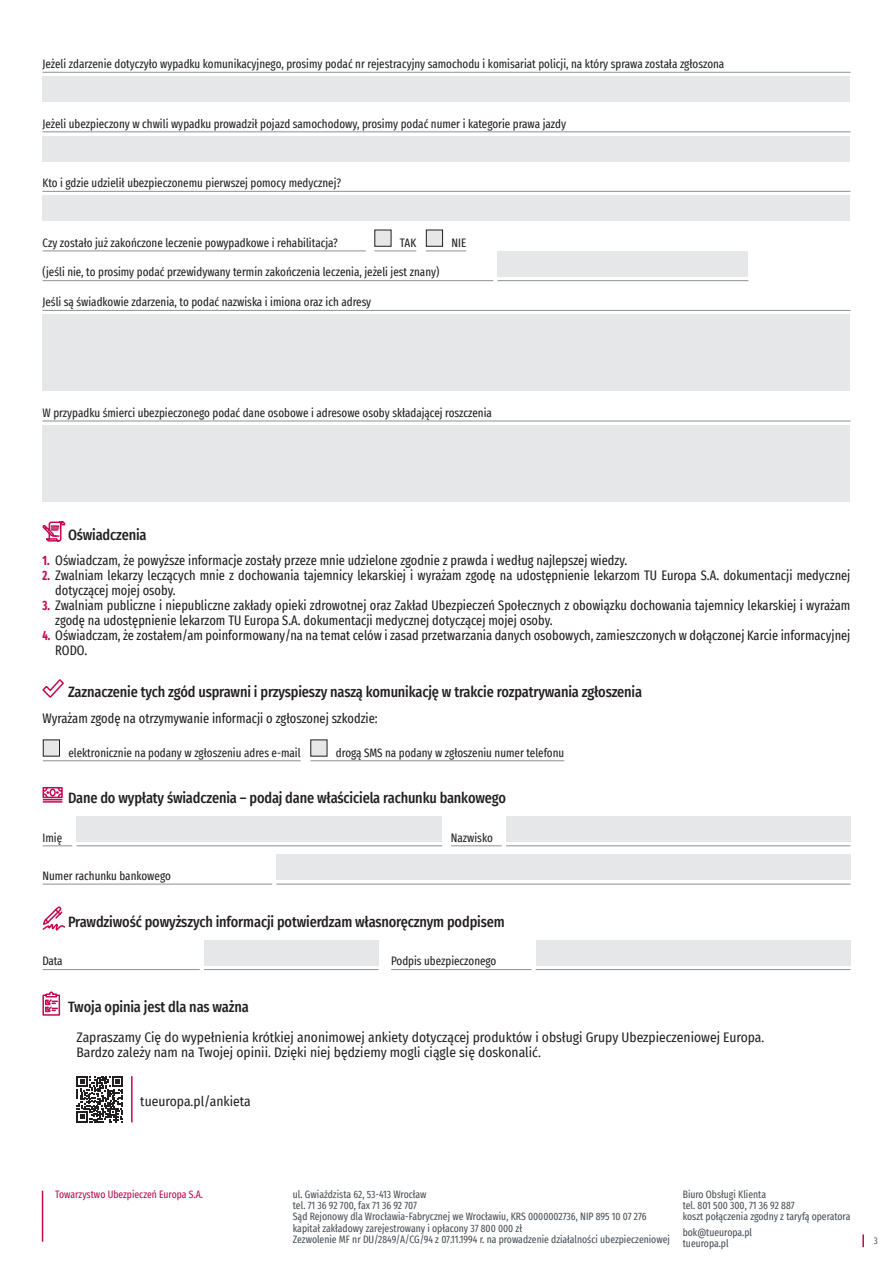
<style>
.page{position:relative;width:893px;height:1263px;background:#fff}
.page>*{position:absolute;margin:0;border:0;box-sizing:border-box;transform-origin:0 0}
.t1{font:500 15px "Fira Sans Condensed";letter-spacing:-.01em;color:#231f20;scale:.95 1}
.t2{font:extra-condensed 13.5px/15px "Fira Sans";color:#231f20}
.t3{font:13.5px/15px "Fira Sans Condensed";color:#231f20}
.t4{font:extra-condensed 12px "Fira Sans";color:#231f20}
.t5{font:extra-condensed 10.5px/11.2px "Fira Sans";color:#4a5055}
.t6{font:extra-condensed 10.5px "Fira Sans";color:#c50750}
.t7{font:extra-condensed 9.75px "Fira Sans";color:#57585a}
.s1{font-weight:700;color:#c50750}
</style>
<div class="page">
<hr style="left:42px;top:1191px;width:1px;height:51px;background:#c50750">
<svg style="left:862px;top:1234px;width:2px;height:13px"></svg>
<div style="left:43px;top:77px;width:807px;height:25px;background:#e6e7e9"></div>
<div style="left:43px;top:136px;width:807px;height:26px;background:#e6e7e9"></div>
<div style="left:43px;top:315px;width:807px;height:76px;background:#e6e7e9"></div>
<div style="left:43px;top:425px;width:807px;height:77px;background:#e6e7e9"></div>
<div style="left:43px;top:196px;width:807px;height:25px;background:#e6e7e9"></div>
<hr style="left:43px;top:72px;width:807px;height:1px;background:#939598">
<hr style="left:43px;top:131px;width:807px;height:1px;background:#939598">
<hr style="left:43px;top:310px;width:807px;height:1px;background:#939598">
<hr style="left:43px;top:420px;width:807px;height:1px;background:#939598">
<hr style="left:43px;top:191px;width:807px;height:1px;background:#939598">
<hr style="left:43px;top:250px;width:323px;height:1px;background:#939598">
<hr style="left:43px;top:280px;width:450px;height:1px;background:#939598">
<hr style="left:374px;top:250px;width:42px;height:1px;background:#939598">
<hr style="left:426px;top:250px;width:40px;height:1px;background:#939598">
<div style="left:426px;top:230px;width:17px;height:16px;background:#e6e7e9"></div>
<div style="left:426px;top:230px;width:17px;height:17px;border:1px solid #231f20"></div>
<div style="left:375px;top:230px;width:16px;height:16px;background:#e6e7e9"></div>
<div style="left:497px;top:251px;width:251px;height:25px;background:#e6e7e9"></div>
<hr style="left:497px;top:280px;width:251px;height:1px;background:#939598">
<svg style="left:42px;top:521px;width:24px;height:21px"></svg>
<svg style="left:42px;top:679px;width:22px;height:19px"></svg>
<hr style="left:43px;top:969px;width:157px;height:1px;background:#939598">
<hr style="left:391px;top:969px;width:140px;height:1px;background:#939598">
<div style="left:536px;top:940px;width:314px;height:25px;background:#e6e7e9"></div>
<hr style="left:536px;top:969px;width:314px;height:1px;background:#939598">
<div style="left:204px;top:940px;width:174px;height:25px;background:#e6e7e9"></div>
<hr style="left:204px;top:969px;width:174px;height:1px;background:#939598">
<svg style="left:42px;top:786px;width:21px;height:17px"></svg>
<hr style="left:43px;top:760px;width:258px;height:1px;background:#939598">
<hr style="left:310px;top:760px;width:254px;height:1px;background:#939598">
<div style="left:43px;top:740px;width:17px;height:16px;background:#e6e7e9"></div>
<div style="left:43px;top:739px;width:17px;height:17px;border:1px solid #231f20"></div>
<div style="left:311px;top:740px;width:16px;height:16px;background:#e6e7e9"></div>
<div style="left:77px;top:816px;width:365px;height:25px;background:#e6e7e9"></div>
<hr style="left:77px;top:845px;width:365px;height:1px;background:#939598">
<div style="left:506px;top:816px;width:344px;height:25px;background:#e6e7e9"></div>
<hr style="left:506px;top:845px;width:344px;height:1px;background:#939598">
<svg style="left:43px;top:845px;width:29px;height:1px"></svg>
<hr style="left:43px;top:883px;width:229px;height:2px;background:#939598">
<div style="left:276px;top:854px;width:574px;height:26px;background:#e6e7e9"></div>
<hr style="left:276px;top:883px;width:574px;height:2px;background:#939598">
<hr style="left:451px;top:845px;width:51px;height:1px;background:#939598">
<svg style="left:42px;top:906px;width:24px;height:25px"></svg>
<svg style="left:42px;top:991px;width:19px;height:25px"></svg>
<svg style="left:77px;top:1076px;width:46px;height:46px"></svg>
<hr style="left:131px;top:1076px;width:2px;height:46px;background:#c50750">
<p class="t4" style="left:43px;top:55px;width:683px">Jeżeli zdarzenie dotyczyło wypadku komunikacyjnego, prosimy podać nr rejestracyjny samochodu i komisariat policji, na który sprawa została zgłoszona</p>
<p class="t4" style="left:43px;top:114px;width:525px">Jeżeli ubezpieczony w chwili wypadku prowadził pojazd samochodowy, prosimy podać numer i kategorie prawa jazdy</p>
<p class="t4" style="left:43px;top:174px;width:300px">Kto i gdzie udzielił ubezpieczonemu pierwszej pomocy medycznej?</p>
<p class="t4" style="left:43px;top:233px;width:297px">Czy zostało już zakończone leczenie powypadkowe i rehabilitacja?</p>
<p class="t4" style="left:43px;top:263px;width:398px">(jeśli nie, to prosimy podać przewidywany termin zakończenia leczenia, jeżeli jest znany)</p>
<p class="t4" style="left:400px;top:233px;width:18px">TAK</p>
<p class="t4" style="left:451px;top:233px;width:16px">NIE</p>
<p class="t4" style="left:43px;top:293px;width:330px">Jeśli są świadkowie zdarzenia, to podać nazwiska i imiona oraz ich adresy</p>
<p class="t4" style="left:43px;top:403px;width:451px">W przypadku śmierci ubezpieczonego podać dane osobowe i adresowe osoby składającej roszczenia</p>
<p class="t1" style="left:68px;top:523px;width:84px">Oświadczenia</p>
<p class="t2" style="left:43px;top:553px;width:586px"><span class="s1">1.</span> Oświadczam, że powyższe informacje zostały przeze mnie udzielone zgodnie z prawda i według najlepszej wiedzy.</p>
<p class="t2" style="left:55px;top:568px;width:797px;text-indent:-13px"><span class="s1">2.</span> Zwalniam lekarzy leczących mnie z dochowania tajemnicy lekarskiej i wyrażam zgodę na udostępnienie lekarzom TU Europa S.A. dokumentacji medycznej dotyczącej mojej osoby.</p>
<p class="t2" style="left:55px;top:598px;width:797px;text-indent:-13px"><span class="s1">3.</span> Zwalniam publiczne i niepubliczne zakłady opieki zdrowotnej oraz Zakład Ubezpieczeń Społecznych z obowiązku dochowania tajemnicy lekarskiej i wyrażam zgodę na udostępnienie lekarzom TU Europa S.A. dokumentacji medycznej dotyczącej mojej osoby.</p>
<p class="t2" style="left:55px;top:628px;width:797px;text-indent:-13px"><span class="s1">4.</span> Oświadczam, że zostałem/am poinformowany/na na temat celów i zasad przetwarzania danych osobowych, zamieszczonych w dołączonej Karcie informacyjnej<br>RODO.</p>
<p class="t1" style="left:68px;top:680px;width:606px">Zaznaczenie tych zgód usprawni i przyspieszy naszą komunikację w trakcie rozpatrywania zgłoszenia</p>
<p class="t2" style="left:43px;top:710px;width:337px">Wyrażam zgodę na otrzymywanie informacji o zgłoszonej szkodzie:</p>
<p class="t4" style="left:68px;top:743px;width:234px">elektronicznie na podany w zgłoszeniu adres e-mail</p>
<p class="t4" style="left:336px;top:743px;width:230px">drogą SMS na podany w zgłoszeniu numer telefonu</p>
<p class="t1" style="left:68px;top:786px;width:462px">Dane do wypłaty świadczenia – podaj dane właściciela rachunku bankowego</p>
<p class="t4" style="left:43px;top:828px;width:21px">Imię</p>
<p class="t4" style="left:43px;top:867px;width:130px">Numer rachunku bankowego</p>
<p class="t4" style="left:451px;top:828px;width:44px">Nazwisko</p>
<p class="t1" style="left:68px;top:910px;width:461px">Prawdziwość powyższych informacji potwierdzam własnoręcznym podpisem</p>
<p class="t4" style="left:43px;top:952px;width:22px">Data</p>
<p class="t4" style="left:391px;top:952px;width:107px">Podpis ubezpieczonego</p>
<p class="t1" style="left:68px;top:995px;width:192px">Twoja opinia jest dla nas ważna</p>
<p class="t3" style="left:77px;top:1029px;width:689px">Zapraszamy Cię do wypełnienia krótkiej anonimowej ankiety dotyczącej produktów i obsługi Grupy Ubezpieczeniowej Europa.<br>Bardzo zależy nam na Twojej opinii. Dzięki niej będziemy mogli ciągle się doskonalić.</p>
<p class="t3" style="left:140px;top:1093px;width:112px">tueuropa.pl/ankieta</p>
<p class="t6" style="left:55px;top:1186px;width:149px">Towarzystwo Ubezpieczeń Europa S.A.</p>
<p class="t5" style="left:293px;top:1188px;width:379px">ul. Gwiaździsta 62, 53-413 Wrocław<br>tel. 71 36 92 700, fax 71 36 92 707<br>Sąd Rejonowy dla Wrocławia-Fabrycznej we Wrocławiu, KRS 0000002736, NIP 895 10 07 276 kapitał zakładowy zarejestrowany i opłacony 37 800 000 zł<br>Zezwolenie MF nr DU/2849/A/CG/94 z 07.11.1994 r. na prowadzenie działalności ubezpieczeniowej</p>
<p class="t5" style="left:683px;top:1188px;width:169px">Biuro Obsługi Klienta<br>tel. 801 500 300, 71 36 92 887<br>koszt połączenia zgodny z taryfą operatora</p>
<p class="t5" style="left:683px;top:1226px;width:71px">bok@tueuropa.pl tueuropa.pl</p>
<p class="t7" style="left:874px;top:1233px;width:6px">3</p>
</div>
